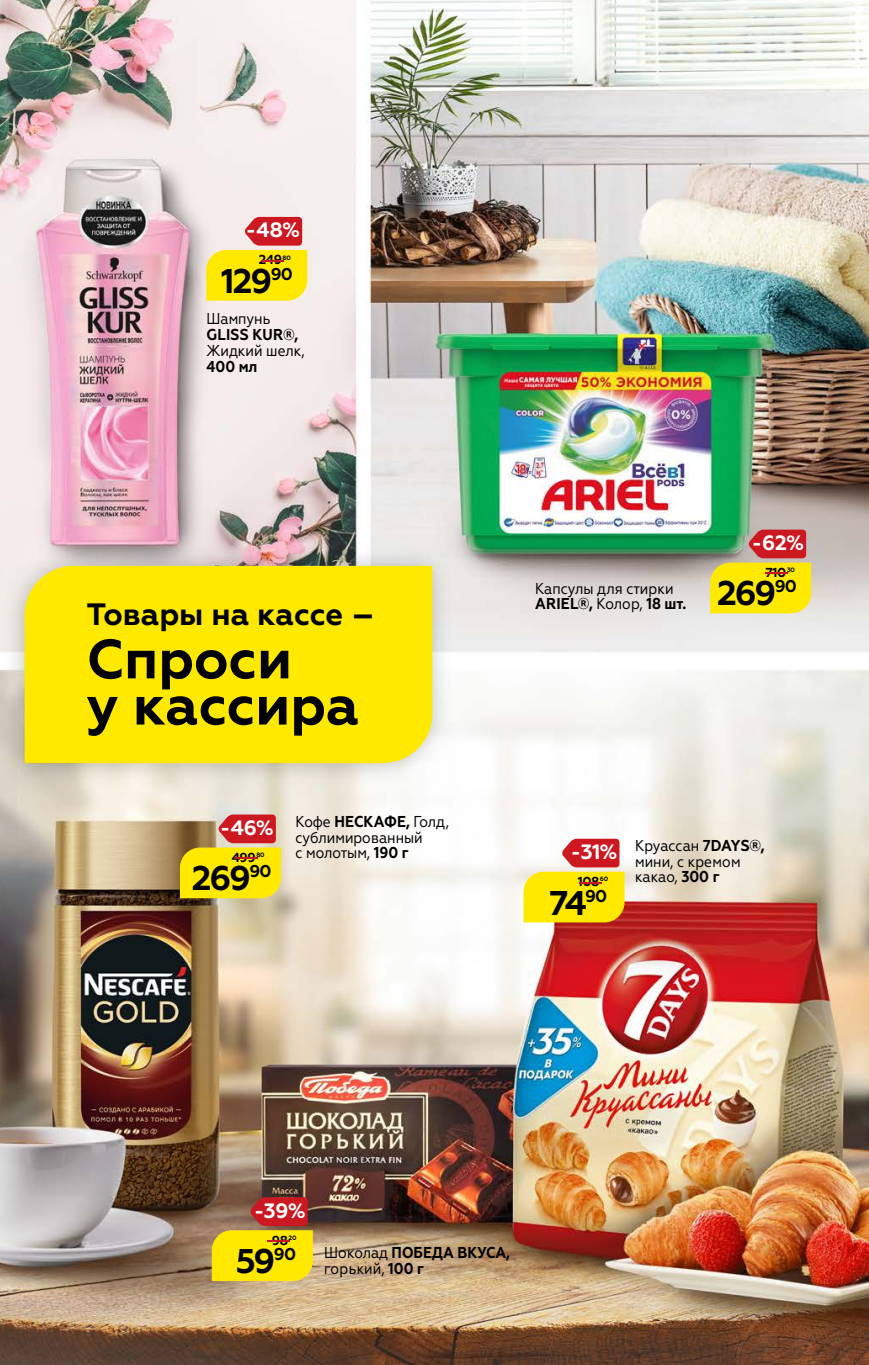
<style>
.page{position:relative;width:869px;height:1365px;background:#fff}
.page>*{position:absolute;margin:0;border:0;box-sizing:border-box;transform-origin:0 0}
.t1{font:700 55.3px/46.2px "Geometria";color:#000}
.t2{font:700 34.3px "Geometria";letter-spacing:-.06em;color:#000}
.t3{font:700 30.8px "Geometria";color:#000}
.t4{font:700 20.82px "Geometria";color:#fff}
.t5{font:15.75px/15.8px "Geometria Narrow";color:#000}
.t6{font:700 15.75px/15.8px "Geometria Narrow";color:#000}
.t7{font:700 12.95px "Geometria";letter-spacing:-.03em;color:#000}
.t8{font:700 6.3px "Geometria";letter-spacing:-.03em;color:#000}
.s1{font-size:12.95px;color:#cb1821}
.s2{font-weight:700}
.s3{font-weight:400}
</style>
<div class="page">
<img style="left:0;top:0;width:868px;height:1364px">
<svg style="left:180px;top:814px;width:101px;height:84px;background:#e3b225"></svg>
<svg style="left:206px;top:217px;width:101px;height:83px;background:#f3c43d"></svg>
<svg style="left:709px;top:529px;width:101px;height:84px;background:#d5b428"></svg>
<svg style="left:523px;top:838px;width:101px;height:84px"></svg>
<svg style="left:212px;top:1197px;width:101px;height:83px;background:#d8a41a"></svg>
<div style="left:25px;top:566px;width:407px;height:196px;background:#ffe900"></div>
<p class="t4" style="left:246px;top:217px;width:56px">-48%</p>
<p class="t8" style="left:255px;top:253px;width:37px"><span class="s1">-</span>80</p>
<p class="t7" style="left:259px;top:252px;width:25px">249</p>
<p class="t2" style="left:221px;top:260px;width:73px">129<sup>90</sup></p>
<p class="t5" style="left:206px;top:311px;width:100px">Шампунь<br><span class="s2">GLISS KUR®,<br></span>Жидкий шелк,<br><span class="s2">400 мл</span></p>
<p class="t3" style="left:87px;top:595px;width:289px">Товары на кассе –</p>
<p class="t1" style="left:87px;top:636px;width:274px">Cпроси<br>у кассира</p>
<p class="t4" style="left:220px;top:815px;width:55px">-46%</p>
<p class="t8" style="left:229px;top:851px;width:37px"><span class="s1">-</span>80</p>
<p class="t7" style="left:231px;top:849px;width:26px">499</p>
<p class="t2" style="left:192px;top:858px;width:81px">269<sup>90</sup></p>
<p class="t5" style="left:295px;top:813px;width:155px">Кофе <span class="s2">НЕСКАФЕ,</span> Голд, сублимированный<br>с молотым, <span class="s2">190 г</span></p>
<p class="t4" style="left:751px;top:530px;width:54px">-62%</p>
<p class="t5" style="left:535px;top:580px;width:153px">Капсулы для стирки<br><span class="s2">ARIEL®,</span> Колор, <span class="s2">18 шт.</span></p>
<p class="t8" style="left:758px;top:566px;width:37px"><span class="s1">-</span>30</p>
<p class="t7" style="left:765px;top:565px;width:23px">710</p>
<p class="t2" style="left:716px;top:573px;width:81px">269<sup>90</sup></p>
<p class="t4" style="left:570px;top:839px;width:48px">-31%</p>
<p class="t8" style="left:572px;top:875px;width:37px"><span class="s1">-</span>60</p>
<p class="t7" style="left:577px;top:873px;width:23px">108</p>
<p class="t2" style="left:549px;top:882px;width:59px">74<sup>90</sup></p>
<p class="t5" style="left:634px;top:837px;width:131px">Круассан <span class="s2">7DAYS®, </span>мини, с кремом какао, <span class="s2">300 г</span></p>
<p class="t4" style="left:254px;top:1197px;width:53px">-39%</p>
<p class="t8" style="left:260px;top:1233px;width:37px"><span class="s1">-</span>20</p>
<p class="t7" style="left:272px;top:1232px;width:18px">98</p>
<p class="t2" style="left:236px;top:1240px;width:62px">59<sup>90</sup></p>
<p class="t6" style="left:324px;top:1244px;width:187px"><span class="s3">Шоколад</span> ПОБЕДА ВКУСА, <span class="s3">горький,</span> 100 г</p>
</div>
